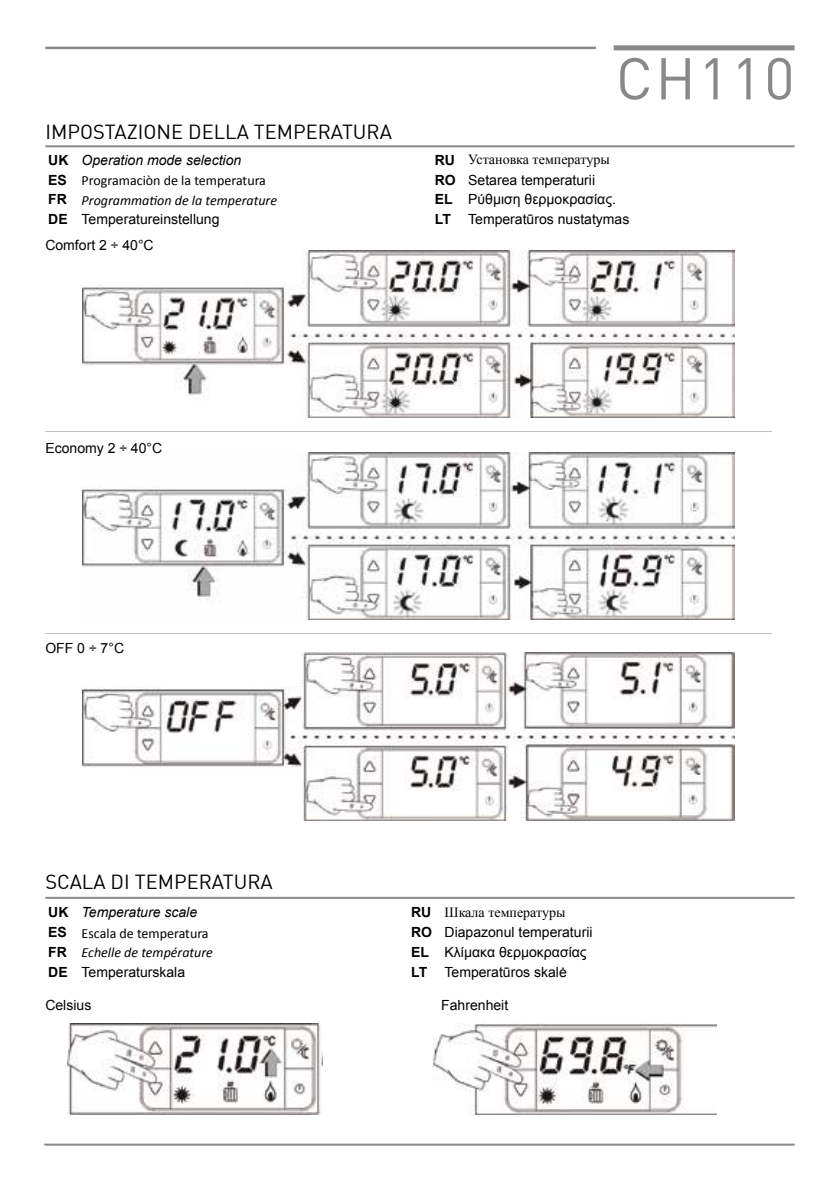
<style>
.page{position:relative;width:840px;height:1191px;background:#fff}
.page>*{position:absolute;margin:0;border:0;box-sizing:border-box;transform-origin:0 0}
.t1{font:58px "DIN";letter-spacing:.045em;color:#87888a}
.t2{font:20px "DIN";color:#000}
.t3{font:14px/19.8px "Arial";color:#000}
.t4{font:italic 14px/19.8px "Calibri";color:#000}
.t5{font:italic 14px "Arial";color:#000}
.t6{font:14px "Times New Roman";color:#000}
.s1{font-weight:700;font-style:normal}
.s2{font-family:"Arial";font-weight:700;font-style:normal}
.s3{font-style:normal}
.s4{font-weight:700}
.s5{font-family:"Arial";font-weight:700}
</style>
<div class="page">
<hr style="left:45px;top:47px;width:550px;height:2px;background:#87888a">
<div style="left:613px;top:45px;width:181px;height:5px;background:#87888a"></div>
<hr style="left:44px;top:1143px;width:750px;height:2px;background:#87888a">
<img style="left:82px;top:250px;width:652px;height:167px">
<img style="left:82px;top:452px;width:652px;height:167px">
<img style="left:82px;top:653px;width:652px;height:167px">
<hr style="left:45px;top:431px;width:726px;height:1px;background:#bbbdbe">
<hr style="left:45px;top:633px;width:726px;height:1px;background:#bbbdbe">
<hr style="left:45px;top:145px;width:749px;height:2px;background:#87888a">
<img style="left:68px;top:1023px;width:254px;height:92px">
<img style="left:432px;top:1023px;width:283px;height:92px">
<hr style="left:45px;top:897px;width:749px;height:2px;background:#87888a">
<h2 class="t2" style="left:45px;top:119px;width:348px">IMPOSTAZIONE DELLA TEMPERATURA</h2>
<p class="t5" style="left:48px;top:151px;width:194px"><span class="s1">UK</span> Operation mode selection</p>
<p class="t4" style="left:48px;top:170px;width:230px"><span class="s2">ES</span> <span class="s3">Programaciòn de la temperatura<br></span><span class="s2">FR</span> Programmation de la temperature</p>
<p class="t3" style="left:48px;top:210px;width:173px"><span class="s4">DE</span> Temperatureinstellung</p>
<p class="t3" style="left:45px;top:236px;width:110px">Comfort 2 ÷ 40°C</p>
<h1 class="t1" style="left:615px;top:42px;width:180px">CH110</h1>
<p class="t6" style="left:434px;top:150px;width:176px"><span class="s5">RU</span> Установка температуры</p>
<p class="t3" style="left:434px;top:170px;width:196px"><span class="s4">RO</span> Setarea temperaturii<br><span class="s4">EL</span> Ρύθμιση θερμοκρασίας.<br><span class="s4">LT</span> Temperatūros nustatymas</p>
<p class="t3" style="left:45px;top:438px;width:118px">Economy 2 ÷ 40°C</p>
<p class="t3" style="left:45px;top:638px;width:80px">OFF 0 ÷ 7°C</p>
<h2 class="t2" style="left:45px;top:869px;width:229px">SCALA DI TEMPERATURA</h2>
<p class="t5" style="left:48px;top:903px;width:150px"><span class="s1">UK</span> Temperature scale</p>
<p class="t4" style="left:48px;top:922px;width:166px"><span class="s2">ES</span> <span class="s3">Escala de temperatura<br></span><span class="s2">FR</span> Echelle de température</p>
<p class="t3" style="left:48px;top:962px;width:138px"><span class="s4">DE</span> Temperaturskala</p>
<p class="t6" style="left:411px;top:902px;width:156px"><span class="s5">RU</span> Шкала температуры</p>
<p class="t3" style="left:411px;top:922px;width:183px"><span class="s4">RO</span> Diapazonul temperaturii<br><span class="s4">EL</span> Κλίμακα θερμοκρασίας<br><span class="s4">LT</span> Temperatūros skalė</p>
<p class="t3" style="left:45px;top:995px;width:47px">Celsius</p>
<p class="t3" style="left:441px;top:995px;width:68px">Fahrenheit</p>
</div>
